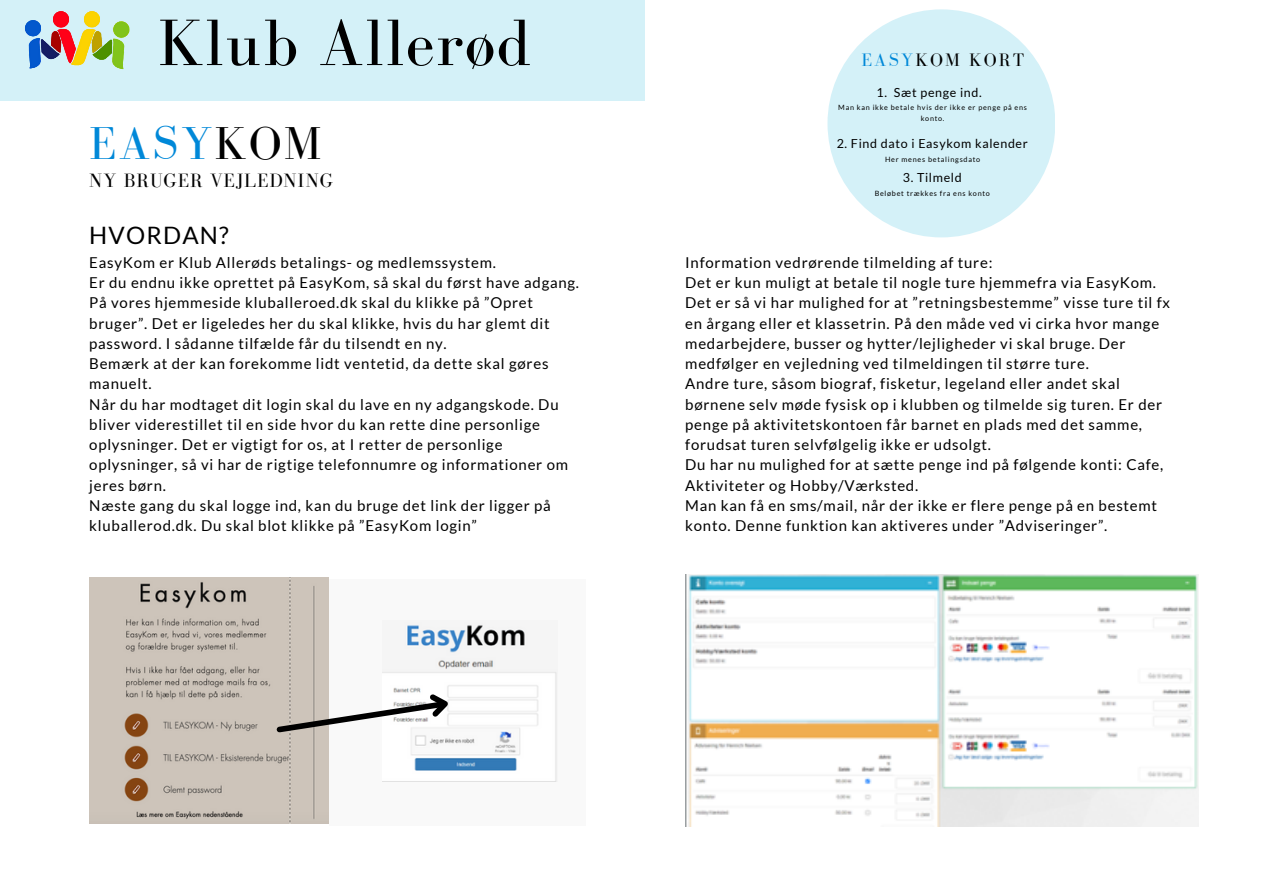
<style>
.page{position:relative;width:1263px;height:894px;background:#fff}
.page>*{position:absolute;margin:0;border:0;box-sizing:border-box;transform-origin:0 0}
.t1{font:67.5px "Bodoni FLF";letter-spacing:.02em;color:#000}
.t2{font:47.4px "Bodoni FLF";letter-spacing:.05em;color:#0088d8}
.t3{font:24px "Lato";letter-spacing:.05em;color:#000}
.t4{font:19.8px "Bodoni FLF";letter-spacing:.05em;color:#000}
.t5{font:18.6px "Bodoni FLF";letter-spacing:.115em;color:#000}
.t6{font:15px/20.2px "Lato";letter-spacing:.05em;color:#000}
.t7{font:12.45px "Lato";letter-spacing:.055em;color:#000}
.t8{font:7.35px "Lato";letter-spacing:.1em;color:#000}
.t9{font:7.2px/10.8px "Lato";letter-spacing:.1em;color:#000;text-align:center}
.s1{color:#000}
.s2{color:#0088d8}
</style>
<div class="page">
<div style="left:0;top:0;width:645px;height:101px;background:#d4f1f8"></div>
<img style="left:25px;top:11px;width:105px;height:59px">
<div style="left:329px;top:579px;width:256px;height:246px;background:#f9f9f9"></div>
<img style="left:383px;top:625px;width:174px;height:155px">
<img style="left:685px;top:574px;width:513px;height:252px">
<img style="left:89px;top:577px;width:240px;height:246px">
<svg style="left:273px;top:686px;width:184px;height:49px"></svg>
<div style="left:827px;top:9px;width:228px;height:228px;background:#d4f1f8;border-radius:50%"></div>
<h1 class="t1" style="left:158px;top:6px;width:375px">Klub Allerød</h1>
<h2 class="t2" style="left:89px;top:117px;width:234px">EASY<span class="s1">KOM</span></h2>
<h3 class="t4" style="left:89px;top:170px;width:245px">NY BRUGER VEJLEDNING</h3>
<h3 class="t3" style="left:89px;top:220px;width:141px">HVORDAN?</h3>
<p class="t6" style="left:89px;top:252px;width:491px">EasyKom er Klub Allerøds betalings- og medlemssystem.<br>Er du endnu ikke oprettet på EasyKom, så skal du først have adgang.<br>På vores hjemmeside kluballeroed.dk skal du klikke på ”Opret bruger”. Det er ligeledes her du skal klikke, hvis du har glemt dit password. I sådanne tilfælde får du tilsendt en ny.<br>Bemærk at der kan forekomme lidt ventetid, da dette skal gøres manuelt.<br>Når du har modtaget dit login skal du lave en ny adgangskode. Du bliver viderestillet til en side hvor du kan rette dine personlige oplysninger. Det er vigtigt for os, at I retter de personlige oplysninger, så vi har de rigtige telefonnumre og informationer om jeres børn.<br>Næste gang du skal logge ind, kan du bruge det link der ligger på kluballerod.dk. Du skal blot klikke på ”EasyKom login”</p>
<p class="t5" style="left:861px;top:49px;width:164px"><span class="s2">EASY</span>KOM KORT</p>
<p class="t7" style="left:877px;top:85px;width:107px">1. Sæt penge ind.</p>
<p class="t9" style="left:838px;top:102px;width:190px">Man kan ikke betale hvis der ikke er penge på ens konto.</p>
<p class="t7" style="left:837px;top:136px;width:193px">2. Find dato i Easykom kalender</p>
<p class="t8" style="left:885px;top:154px;width:97px">Her menes betalingsdato</p>
<p class="t7" style="left:903px;top:170px;width:60px">3. Tilmeld</p>
<p class="t9" style="left:875px;top:187px;width:117px">Beløbet trækkes fra ens konto</p>
<p class="t6" style="left:685px;top:252px;width:486px">Information vedrørende tilmelding af ture:<br>Det er kun muligt at betale til nogle ture hjemmefra via EasyKom.<br>Det er så vi har mulighed for at ”retningsbestemme” visse ture til fx en årgang eller et klassetrin. På den måde ved vi cirka hvor mange medarbejdere, busser og hytter/lejligheder vi skal bruge. Der medfølger en vejledning ved tilmeldingen til større ture.<br>Andre ture, såsom biograf, fisketur, legeland eller andet skal børnene selv møde fysisk op i klubben og tilmelde sig turen. Er der penge på aktivitetskontoen får barnet en plads med det samme, forudsat turen selvfølgelig ikke er udsolgt.<br>Du har nu mulighed for at sætte penge ind på følgende konti: Cafe, Aktiviteter og Hobby/Værksted.<br>Man kan få en sms/mail, når der ikke er flere penge på en bestemt konto. Denne funktion kan aktiveres under ”Adviseringer”.</p>
</div>
